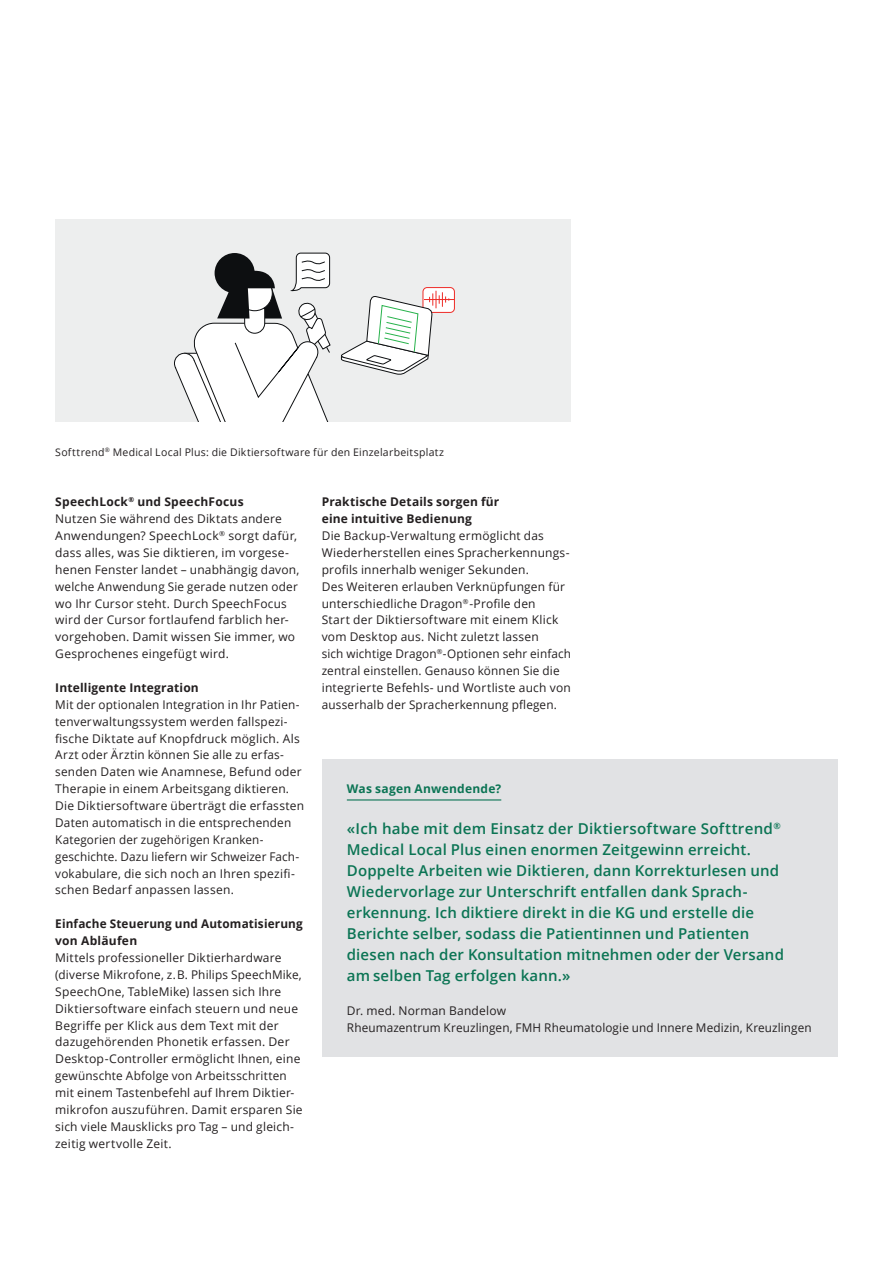
<style>
.page{position:relative;width:893px;height:1263px;background:#fff}
.page>*{position:absolute;margin:0;border:0;box-sizing:border-box;transform-origin:0 0}
.t1{font:600 15px/21px "Open Sans";letter-spacing:.01em;color:#0b7454}
.t2{font:12px/16.8px "Open Sans";letter-spacing:.015em;color:#231f20}
.t3{font:700 12px/16.8px "Open Sans";letter-spacing:.015em;color:#231f20}
.t4{font:700 12px "Open Sans";letter-spacing:.02em;color:#0b7454}
.t5{font:10.5px "Open Sans";letter-spacing:.025em;color:#231f20}
.s1{font-weight:700}
</style>
<div class="page">
<div style="left:55px;top:219px;width:516px;height:203px;background:#edeeee"></div>
<div style="left:423px;top:288px;width:31px;height:24px;background:#fff;border-radius:4px"></div>
<div style="left:423px;top:287px;width:32px;height:26px;border:1px solid #ee2c27;border-radius:4px"></div>
<hr style="left:424px;top:299px;width:30px;height:1px;background:#ee2c27">
<svg style="left:340px;top:287px;width:109px;height:88px"></svg>
<svg style="left:174px;top:252px;width:157px;height:170px"></svg>
<div style="left:322px;top:759px;width:516px;height:298px;background:#e1e2e4"></div>
<hr style="left:347px;top:799px;width:154px;height:1px;background:#0b7454">
<p class="t5" style="left:55px;top:445px;width:390px">Softtrend<sup>®</sup> Medical Local Plus: die Diktiersoftware für den Einzelarbeitsplatz</p>
<p class="t2" style="left:55px;top:493px;width:246px"><span class="s1">SpeechLock</span><sup>®</sup> <span class="s1">und SpeechFocus<br></span>Nutzen Sie während des Diktats andere Anwendungen? SpeechLock<sup>®</sup> sorgt dafür, dass alles, was Sie diktieren, im vorgese&shy;henen Fenster landet – unabhängig davon, welche Anwendung Sie gerade nutzen oder wo Ihr Cursor steht. Durch SpeechFocus wird der Cursor fortlaufend farblich her&shy;vorgehoben. Damit wissen Sie immer, wo Gesprochenes eingefügt wird.</p>
<p class="t3" style="left:55px;top:679px;width:145px">Intelligente Integration</p>
<p class="t2" style="left:55px;top:696px;width:250px">Mit der optionalen Integration in Ihr Patien&shy;tenverwaltungssystem werden fallspezi&shy;fische Diktate auf Knopfdruck möglich. Als Arzt oder Ärztin können Sie alle zu erfas&shy;senden Daten wie Anamnese, Befund oder Therapie in einem Arbeitsgang diktieren.<br>Die Diktiersoftware überträgt die erfassten Daten automatisch in die entsprechenden Kategorien der zugehörigen Kranken&shy;geschichte. Dazu liefern wir Schweizer Fach&shy;vokabulare, die sich noch an Ihren spezifi&shy;schen Bedarf anpassen lassen.</p>
<p class="t3" style="left:55px;top:915px;width:249px">Einfache Steuerung und Automatisierung von Abläufen</p>
<p class="t2" style="left:55px;top:949px;width:249px">Mittels professioneller Diktierhardware (diverse Mikrofone, z. B. Philips SpeechMike, SpeechOne, TableMike) lassen sich Ihre Diktiersoftware einfach steuern und neue Begriffe per Klick aus dem Text mit der dazugehörenden Phonetik erfassen. Der Desktop-Controller ermöglicht Ihnen, eine gewünschte Abfolge von Arbeitsschritten mit einem Tastenbefehl auf Ihrem Diktier&shy;mikrofon auszuführen. Damit ersparen Sie sich viele Mausklicks pro Tag – und gleich&shy;zeitig wertvolle Zeit.</p>
<p class="t3" style="left:322px;top:493px;width:179px">Praktische Details sorgen für eine intuitive Bedienung</p>
<p class="t2" style="left:322px;top:527px;width:251px">Die Backup-Verwaltung ermöglicht das Wiederherstellen eines Spracherkennungs&shy;profils innerhalb weniger Sekunden.<br>Des Weiteren erlauben Verknüpfungen für unterschiedliche Dragon<sup>®</sup>-Profile den<br>Start der Diktiersoftware mit einem Klick vom Desktop aus. Nicht zuletzt lassen<br>sich wichtige Dragon<sup>®</sup>-Optionen sehr einfach zentral einstellen. Genauso können Sie die integrierte Befehls- und Wortliste auch von ausserhalb der Spracherkennung pflegen.</p>
<p class="t4" style="left:347px;top:780px;width:156px">Was sagen Anwendende?</p>
<p class="t1" style="left:347px;top:818px;width:439px">«Ich habe mit dem Einsatz der Diktiersoftware Softtrend<sup>® </sup>Medical Local Plus einen enormen Zeitgewinn erreicht.<br>Doppelte Arbeiten wie Diktieren, dann Korrekturlesen und Wiedervorlage zur Unterschrift entfallen dank Sprach&shy;erkennung. Ich diktiere direkt in die KG und erstelle die Berichte selber, sodass die Patientinnen und Patienten diesen nach der Konsultation mitnehmen oder der Versand am selben Tag erfolgen kann.»</p>
<p class="t2" style="left:347px;top:1002px;width:466px">Dr. med. Norman Bandelow<br>Rheumazentrum Kreuzlingen, FMH Rheumatologie und Innere Medizin, Kreuzlingen</p>
</div>
